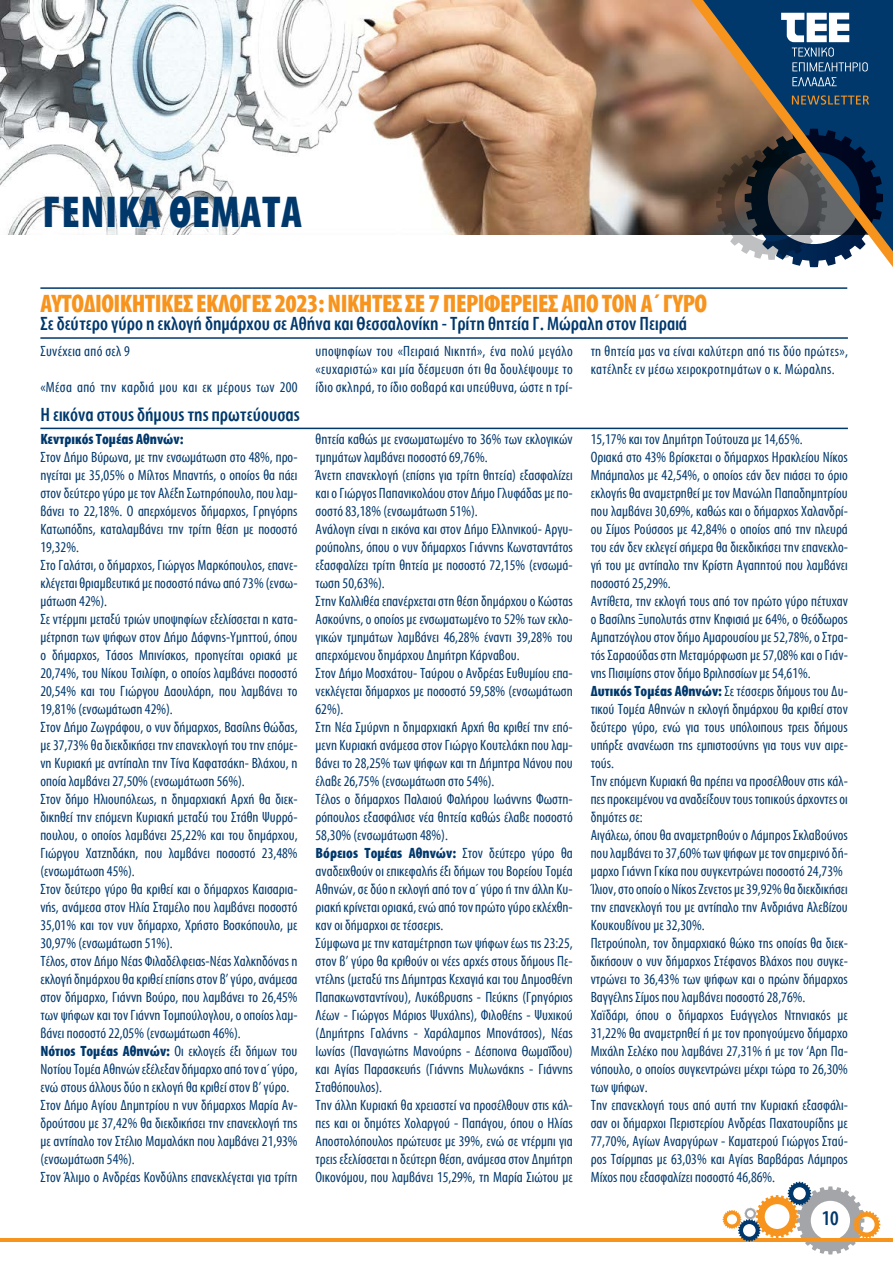
<style>
.page{position:relative;width:893px;height:1263px;background:#fff}
.page>*{position:absolute;margin:0;border:0;box-sizing:border-box;transform-origin:0 0}
.t1{font:700 45px "Myriad Condensed Greek";letter-spacing:.01em;color:#00386c}
.t2{font:700 25.5px "Myriad Condensed Greek";letter-spacing:-.02em;color:#f7941e}
.t3{font:500 21px "Myriad Condensed Greek";color:#00386c}
.t4{font:500 19.5px "Myriad Condensed Greek";color:#00386c}
.t5{font:15px/18px "Myriad Condensed Greek";color:#00386c}
.t6{font:15px/18px "Myriad Condensed Greek";letter-spacing:.02em;color:#00386c}
.t7{font:700 15px "Myriad Condensed Greek";color:#00386c}
.s1{font-weight:700}
</style>
<div class="page">
<hr style="left:0;top:1238px;width:893px;height:3px;background:#f7941e">
<svg style="left:723px;top:1182px;width:157px;height:72px"></svg>
<img style="left:0;top:0;width:691px;height:234px">
<svg style="left:691px;top:0;width:202px;height:267px;background:#565b61"></svg>
<svg style="left:792px;top:95px;width:77px;height:10px"></svg>
<svg style="left:781px;top:13px;width:87px;height:58px"></svg>
<svg style="left:792px;top:77px;width:45px;height:9px"></svg>
<hr style="left:40px;top:337px;width:808px;height:2px;background:#00386c">
<hr style="left:40px;top:287px;width:807px;height:2px;background:#00386c">
<hr style="left:40px;top:428px;width:808px;height:1px;background:#00386c">
<h1 class="t1" style="left:43px;top:189px;width:261px">ΓΕΝΙΚΑ ΘΕΜΑΤΑ</h1>
<h2 class="t2" style="left:40px;top:290px;width:668px">ΑΥΤΟΔΙΟΙΚΗΤΙΚΕΣ ΕΚΛΟΓΕΣ 2023: ΝΙΚΗΤΕΣ ΣΕ 7 ΠΕΡΙΦΕΡΕΙΕΣ ΑΠΟ ΤΟΝ Α΄ ΓΥΡΟ</h2>
<h3 class="t4" style="left:40px;top:314px;width:648px">Σε δεύτερο γύρο η εκλογή δημάρχου σε Αθήνα και Θεσσαλονίκη - Τρίτη θητεία Γ. Μώραλη στον Πειραιά</h3>
<p class="t6" style="left:40px;top:343px;width:91px">Συνέχεια από σελ 9</p>
<p class="t6" style="left:40px;top:379px;width:259px">«Μέσα από την καρδιά μου και εκ μέρους των 200</p>
<h3 class="t4" style="left:40px;top:405px;width:261px">Η εικόνα στους δήμους της πρωτεύουσας</h3>
<p class="t7" style="left:40px;top:431px;width:145px">Κεντρικός Τομέας Αθηνών:</p>
<p class="t5" style="left:40px;top:449px;width:259px">Στον Δήμο Βύρωνα, με την ενσωμάτωση στο 48%, προ&shy;ηγείται με 35,05% ο Μίλτος Μπαντής, ο οποίος θα πάει στον δεύτερο γύρο με τον Αλέξη Σωτηρόπουλο, που λαμ&shy;βάνει το 22,18%. Ο απερχόμενος δήμαρχος, Γρηγόρης Κατωπόδης, καταλαμβάνει την τρίτη θέση με ποσοστό 19,32%.<br>Στο Γαλάτσι, ο δήμαρχος, Γιώργος Μαρκόπουλος, επανε&shy;κλέγεται θριαμβευτικά με ποσοστό πάνω από 73% (ενσω&shy;μάτωση 42%).<br>Σε ντέρμπι μεταξύ τριών υποψηφίων εξελίσσεται η κατα&shy;μέτρηση των ψήφων στον Δήμο Δάφνης-Υμηττού, όπου ο δήμαρχος, Τάσος Μπινίσκος, προηγείται οριακά με 20,74%, του Νίκου Τσιλίφη, ο οποίος λαμβάνει ποσοστό 20,54% και του Γιώργου Δαουλάρη, που λαμβάνει το 19,81% (ενσωμάτωση 42%).<br>Στον Δήμο Ζωγράφου, ο νυν δήμαρχος, Βασίλης Θώδας, με 37,73% θα διεκδικήσει την επανεκλογή του την επόμε&shy;νη Κυριακή με αντίπαλη την Τίνα Καφατσάκη- Βλάχου, η οποία λαμβάνει 27,50% (ενσωμάτωση 56%).<br>Στον δήμο Ηλιουπόλεως, η δημαρχιακή Αρχή θα διεκ&shy;δικηθεί την επόμενη Κυριακή μεταξύ του Στάθη Ψυρρό&shy;πουλου, ο οποίος λαμβάνει 25,22% και του δημάρχου, Γιώργου Χατζηδάκη, που λαμβάνει ποσοστό 23,48% (ενσωμάτωση 45%).<br>Στον δεύτερο γύρο θα κριθεί και ο δήμαρχος Καισαρια&shy;νής, ανάμεσα στον Ηλία Σταμέλο που λαμβάνει ποσοστό 35,01% και τον νυν δήμαρχο, Χρήστο Βοσκόπουλο, με 30,97% (ενσωμάτωση 51%).<br>Τέλος, στον Δήμο Νέας Φιλαδέλφειας-Νέας Χαλκηδόνας η εκλογή δημάρχου θα κριθεί επίσης στον β’ γύρο, ανάμεσα στον δήμαρχο, Γιάννη Βούρο, που λαμβάνει το 26,45% των ψήφων και τον Γιάννη Τομπούλογλου, ο οποίος λαμ&shy;βάνει ποσοστό 22,05% (ενσωμάτωση 46%).<br><span class="s1">Νότιος Τομέας Αθηνών:</span> Οι εκλογείς έξι δήμων του Νοτίου Τομέα Αθηνών εξέλεξαν δήμαρχο από τον α΄ γύρο, ενώ στους άλλους δύο η εκλογή θα κριθεί στον β’ γύρο.<br>Στον Δήμο Αγίου Δημητρίου η νυν δήμαρχος Μαρία Αν&shy;δρούτσου με 37,42% θα διεκδικήσει την επανεκλογή της με αντίπαλο τον Στέλιο Μαμαλάκη που λαμβάνει 21,93% (ενσωμάτωση 54%).<br>Στον Άλιμο ο Ανδρέας Κονδύλης επανεκλέγεται για τρίτη</p>
<p class="t5" style="left:316px;top:343px;width:259px;text-align:justify">υποψηφίων του «Πειραιά Νικητή», ένα πολύ μεγάλο «ευχαριστώ» και μία δέσμευση ότι θα δουλέψουμε το ίδιο σκληρά, το ίδιο σοβαρά και υπεύθυνα, ώστε η τρί-</p>
<p class="t6" style="left:591px;top:343px;width:259px">τη θητεία μας να είναι καλύτερη από τις δύο πρώτες», κατέληξε εν μέσω χειροκροτημάτων ο κ. Μώραλης.</p>
<p class="t5" style="left:316px;top:431px;width:259px">θητεία καθώς με ενσωματωμένο το 36% των εκλογικών τμημάτων λαμβάνει ποσοστό 69,76%.<br>Άνετη επανεκλογή (επίσης για τρίτη θητεία) εξασφαλίζει και ο Γιώργος Παπανικολάου στον Δήμο Γλυφάδας με πο&shy;σοστό 83,18% (ενσωμάτωση 51%).<br>Ανάλογη είναι η εικόνα και στον Δήμο Ελληνικού- Αργυ&shy;ρούπολης, όπου ο νυν δήμαρχος Γιάννης Κωνσταντάτος εξασφαλίζει τρίτη θητεία με ποσοστό 72,15% (ενσωμά&shy;τωση 50,63%).<br>Στην Καλλιθέα επανέρχεται στη θέση δημάρχου ο Κώστας Ασκούνης, ο οποίος με ενσωματωμένο το 52% των εκλο&shy;γικών τμημάτων λαμβάνει 46,28% έναντι 39,28% του απερχόμενου δημάρχου Δημήτρη Κάρναβου.<br>Στον Δήμο Μοσχάτου- Ταύρου ο Ανδρέας Ευθυμίου επα&shy;νεκλέγεται δήμαρχος με ποσοστό 59,58% (ενσωμάτωση 62%).<br>Στη Νέα Σμύρνη η δημαρχιακή Αρχή θα κριθεί την επό&shy;μενη Κυριακή ανάμεσα στον Γιώργο Κουτελάκη που λαμ&shy;βάνει το 28,25% των ψήφων και τη Δήμητρα Νάνου που έλαβε 26,75% (ενσωμάτωση στο 54%).<br>Τέλος ο δήμαρχος Παλαιού Φαλήρου Ιωάννης Φωστη&shy;ρόπουλος εξασφάλισε νέα θητεία καθώς έλαβε ποσοστό 58,30% (ενσωμάτωση 48%).<br><span class="s1">Βόρειος Τομέας Αθηνών:</span> Στον δεύτερο γύρο θα αναδειχθούν οι επικεφαλής έξι δήμων του Βορείου Τομέα Αθηνών, σε δύο η εκλογή από τον α΄ γύρο ή την άλλη Κυ&shy;ριακή κρίνεται οριακά, ενώ από τον πρώτο γύρο εκλέχθη&shy;καν οι δήμαρχοι σε τέσσερις.<br>Σύμφωνα με την καταμέτρηση των ψήφων έως τις 23:25, στον β’ γύρο θα κριθούν οι νέες αρχές στους δήμους Πε&shy;ντέλης (μεταξύ της Δήμητρας Κεχαγιά και του Δημοσθένη Παπακωνσταντίνου), Λυκόβρυσης - Πεύκης (Γρηγόριος Λέων - Γιώργος Μάριος Ψυχάλης), Φιλοθέης - Ψυχικού (Δημήτρης Γαλάνης - Χαράλαμπος Μπονάτσος), Νέας Ιωνίας (Παναγιώτης Μανούρης - Δέσποινα Θωμαΐδου) και Αγίας Παρασκευής (Γιάννης Μυλωνάκης - Γιάννης Σταθόπουλος).<br>Την άλλη Κυριακή θα χρειαστεί να προσέλθουν στις κάλ&shy;πες και οι δημότες Χολαργού - Παπάγου, όπου ο Ηλίας Αποστολόπουλος πρώτευσε με 39%, ενώ σε ντέρμπι για τρεις εξελίσσεται η δεύτερη θέση, ανάμεσα στον Δημήτρη Οικονόμου, που λαμβάνει 15,29%, τη Μαρία Σιώτου με</p>
<p class="t5" style="left:591px;top:431px;width:259px">15,17% και τον Δημήτρη Τούτουζα με 14,65%.<br>Οριακά στο 43% βρίσκεται ο δήμαρχος Ηρακλείου Νίκος Μπάμπαλος με 42,54%, ο οποίος εάν δεν πιάσει το όριο εκλογής θα αναμετρηθεί με τον Μανώλη Παπαδημητρίου που λαμβάνει 30,69%, καθώς και ο δήμαρχος Χαλανδρί&shy;ου Σίμος Ρούσσος με 42,84% ο οποίος από την πλευρά του εάν δεν εκλεγεί σήμερα θα διεκδικήσει την επανεκλο&shy;γή του με αντίπαλο την Κρίστη Αγαπητού που λαμβάνει ποσοστό 25,29%.<br>Αντίθετα, την εκλογή τους από τον πρώτο γύρο πέτυχαν ο Βασίλης Ξυπολυτάς στην Κηφισιά με 64%, ο Θεόδωρος Αμπατζόγλου στον δήμο Αμαρουσίου με 52,78%, ο Στρα&shy;τός Σαραούδας στη Μεταμόρφωση με 57,08% και ο Γιάν&shy;νης Πισιμίσης στον δήμο Βριλησσίων με 54,61%.<br><span class="s1">Δυτικός Τομέας Αθηνών:</span> Σε τέσσερις δήμους του Δυ&shy;τικού Τομέα Αθηνών η εκλογή δημάρχου θα κριθεί στον δεύτερο γύρο, ενώ για τους υπόλοιπους τρεις δήμους υπήρξε ανανέωση της εμπιστοσύνης για τους νυν αιρε&shy;τούς.<br>Την επόμενη Κυριακή θα πρέπει να προσέλθουν στις κάλ&shy;πες προκειμένου να αναδείξουν τους τοπικούς άρχοντες οι δημότες σε:<br>Αιγάλεω, όπου θα αναμετρηθούν ο Λάμπρος Σκλαβούνος που λαμβάνει το 37,60% των ψήφων με τον σημερινό δή&shy;μαρχο Γιάννη Γκίκα που συγκεντρώνει ποσοστό 24,73% Ίλιον, στο οποίο ο Νίκος Ζενετος με 39,92% θα διεκδικήσει την επανεκλογή του με αντίπαλο την Ανδριάνα Αλεβίζου Κουκουβίνου με 32,30%.<br>Πετρούπολη, τον δημαρχιακό θώκο της οποίας θα διεκ&shy;δικήσουν ο νυν δήμαρχος Στέφανος Βλάχος που συγκε&shy;ντρώνει το 36,43% των ψήφων και ο πρώην δήμαρχος Βαγγέλης Σίμος που λαμβάνει ποσοστό 28,76%.<br>Χαϊδάρι, όπου ο δήμαρχος Ευάγγελος Ντηνιακός με 31,22% θα αναμετρηθεί ή με τον προηγούμενο δήμαρχο Μιχάλη Σελέκο που λαμβάνει 27,31% ή με τον ‘Αρη Πα&shy;νόπουλο, ο οποίος συγκεντρώνει μέχρι τώρα το 26,30% των ψήφων.<br>Την επανεκλογή τους από αυτή την Κυριακή εξασφάλι&shy;σαν οι δήμαρχοι Περιστερίου Ανδρέας Παχατουρίδης με 77,70%, Αγίων Αναργύρων - Καματερού Γιώργος Σταύ&shy;ρος Τσίρμπας με 63,03% και Αγίας Βαρβάρας Λάμπρος Μίχος που εξασφαλίζει ποσοστό 46,86%.</p>
<h3 class="t3" style="left:822px;top:1208px;width:19px">10</h3>
</div>
